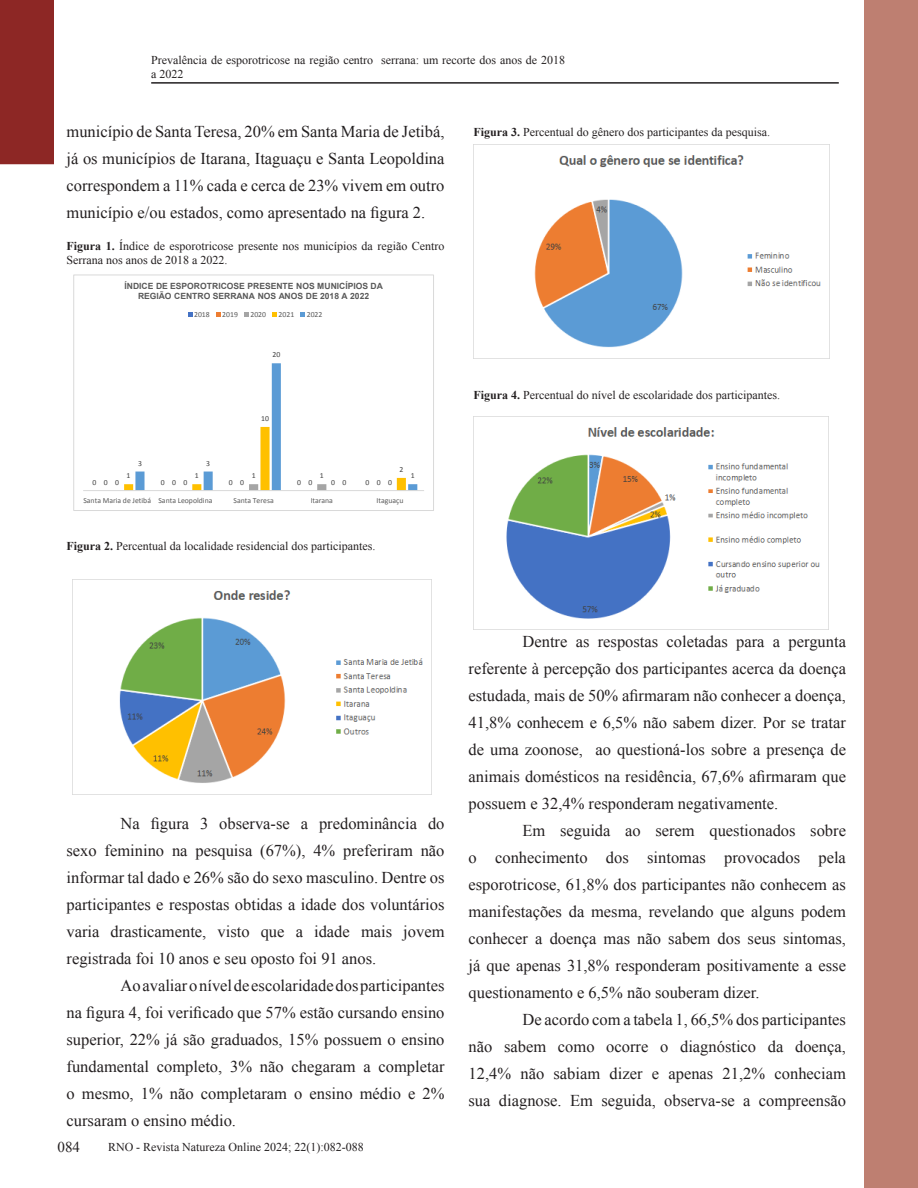
<style>
.page{position:relative;width:918px;height:1188px;background:#fff}
.page>*{position:absolute;margin:0;border:0;box-sizing:border-box;transform-origin:0 0}
.t1{font:16.5px/27px "Times New Roman";color:#231f20;text-align:justify}
.t2{font:15px "Times New Roman";color:#231f20}
.t3{font:12px/14.4px "Times New Roman";color:#231f20}
.t4{font:700 8.55px/9.9px "Arial";color:#595959;text-align:center}
.t5{font:7.65px "Calibri";color:#595959}
.t6{font:7.65px "Calibri";letter-spacing:.965em;color:#404040}
.s1{font-weight:700}
</style>
<div class="page">
<div style="left:1px;top:1px;width:52px;height:163px;background:#8d2725"></div>
<div style="left:0;top:0;width:54px;height:164px;border:2px solid #8d2725"></div>
<div style="left:865px;top:1px;width:52px;height:1186px;background:#be7f71"></div>
<div style="left:864px;top:0;width:54px;height:1188px;border:2px solid #be7f71"></div>
<hr style="left:151px;top:82px;width:688px;height:2px;background:#231f20">
<svg style="left:124px;top:363px;width:293px;height:127px"></svg>
<hr style="left:83px;top:490px;width:341px;height:1px;background:#d9d9d9">
<svg style="left:188px;top:313px;width:4px;height:4px"></svg>
<svg style="left:216px;top:313px;width:4px;height:4px"></svg>
<svg style="left:244px;top:313px;width:5px;height:4px"></svg>
<svg style="left:272px;top:313px;width:5px;height:4px"></svg>
<svg style="left:301px;top:313px;width:4px;height:4px"></svg>
<div style="left:73px;top:275px;width:361px;height:236px;border:1px solid #d9d9d9"></div>
<img style="left:73px;top:579px;width:358px;height:216px">
<img style="left:473px;top:145px;width:356px;height:214px">
<img style="left:473px;top:416px;width:356px;height:214px">
<p class="t3" style="left:151px;top:52px;width:416px">Prevalência de esporotricose na região centro serrana: um recorte dos anos de 2018 a 2022</p>
<p class="t1" style="left:67px;top:118px;width:380px">município de Santa Teresa, 20% em Santa Maria de Jetibá, já os municípios de Itarana, Itaguaçu e Santa Leopoldina correspondem a 11% cada e cerca de 23% vivem em outro município e/ou estados, como apresentado na figura 2.</p>
<p class="t3" style="left:67px;top:238px;width:380px"><span class="s1">Figura 1.</span> Índice de esporotricose presente nos municípios da região Centro<br>Serrana nos anos de 2018 a 2022.</p>
<p class="t4" style="left:125px;top:282px;width:260px">ÍNDICE DE ESPOROTRICOSE PRESENTE NOS MUNICÍPIOS DA<br>REGIÃO CENTRO SERRANA NOS ANOS DE 2018 A 2022</p>
<p class="t5" style="left:194px;top:310px;width:17px">2018</p>
<p class="t5" style="left:222px;top:310px;width:17px">2019</p>
<p class="t5" style="left:250px;top:310px;width:17px">2020</p>
<p class="t5" style="left:279px;top:310px;width:17px">2021</p>
<p class="t5" style="left:307px;top:310px;width:17px">2022</p>
<p class="t6" style="left:272px;top:350px;width:9px">20</p>
<p class="t6" style="left:261px;top:414px;width:9px">10</p>
<p class="t6" style="left:138px;top:458px;width:5px">3</p>
<p class="t6" style="left:206px;top:458px;width:5px">3</p>
<p class="t6" style="left:127px;top:471px;width:5px">1</p>
<p class="t6" style="left:195px;top:471px;width:5px">1</p>
<p class="t6" style="left:252px;top:471px;width:5px">1</p>
<p class="t6" style="left:320px;top:471px;width:5px">1</p>
<p class="t6" style="left:93px;top:477px;width:28px">000</p>
<p class="t6" style="left:161px;top:477px;width:28px">000</p>
<p class="t6" style="left:229px;top:477px;width:17px">0 0</p>
<p class="t6" style="left:297px;top:477px;width:17px">0 0</p>
<p class="t6" style="left:365px;top:477px;width:17px">0 0</p>
<p class="t6" style="left:331px;top:477px;width:5px">0</p>
<p class="t6" style="left:343px;top:477px;width:5px">0</p>
<p class="t6" style="left:388px;top:477px;width:5px">0</p>
<p class="t6" style="left:399px;top:465px;width:5px">2</p>
<p class="t5" style="left:83px;top:495px;width:130px">Santa Maria de Jetibá Santa Leopoldina</p>
<p class="t5" style="left:234px;top:495px;width:42px">Santa Teresa</p>
<p class="t5" style="left:311px;top:495px;width:24px">Itarana</p>
<p class="t5" style="left:377px;top:495px;width:28px">Itaguaçu</p>
<p class="t6" style="left:411px;top:471px;width:5px">1</p>
<p class="t3" style="left:67px;top:539px;width:310px"><span class="s1">Figura 2.</span> Percentual da localidade residencial dos participantes.</p>
<p class="t3" style="left:473px;top:125px;width:298px"><span class="s1">Figura 3.</span> Percentual do gênero dos participantes da pesquisa.</p>
<p class="t3" style="left:473px;top:388px;width:308px"><span class="s1">Figura 4.</span> Percentual do nível de escolaridade dos participantes.</p>
<p class="t1" style="left:67px;top:809px;width:380px;text-indent:54px">Na figura 3 observa-se a predominância do sexo feminino na pesquisa (67%), 4% preferiram não informar tal dado e 26% são do sexo masculino. Dentre os participantes e respostas obtidas a idade dos voluntários varia drasticamente, visto que a idade mais jovem registrada foi 10 anos e seu oposto foi 91 anos.</p>
<p class="t1" style="left:67px;top:971px;width:380px;text-indent:54px">Ao avaliar o nível de escolaridade dos participantes na figura 4, foi verificado que 57% estão cursando ensino superior, 22% já são graduados, 15% possuem o ensino fundamental completo, 3% não chegaram a completar o mesmo, 1% não completaram o ensino médio e 2% cursaram o ensino médio.</p>
<p class="t2" style="left:58px;top:1137px;width:24px">084</p>
<p class="t3" style="left:108px;top:1139px;width:257px">RNO - Revista Natureza Online 2024; 22(1):082-088</p>
<p class="t1" style="left:469px;top:628px;width:379px;text-indent:54px">Dentre as respostas coletadas para a pergunta referente à percepção dos participantes acerca da doença estudada, mais de 50% afirmaram não conhecer a doença, 41,8% conhecem e 6,5% não sabem dizer. Por se tratar de uma zoonose, ao questioná-los sobre a presença de animais domésticos na residência, 67,6% afirmaram que possuem e 32,4% responderam negativamente.</p>
<p class="t1" style="left:469px;top:817px;width:379px;text-indent:54px">Em seguida ao serem questionados sobre o conhecimento dos sintomas provocados pela esporotricose, 61,8% dos participantes não conhecem as manifestações da mesma, revelando que alguns podem conhecer a doença mas não sabem dos seus sintomas, já que apenas 31,8% responderam positivamente a esse questionamento e 6,5% não souberam dizer.</p>
<p class="t1" style="left:469px;top:1006px;width:379px;text-indent:54px">De acordo com a tabela 1, 66,5% dos participantes não sabem como ocorre o diagnóstico da doença, 12,4% não sabiam dizer e apenas 21,2% conheciam sua diagnose. Em seguida, observa-se a compreensão</p>
</div>
